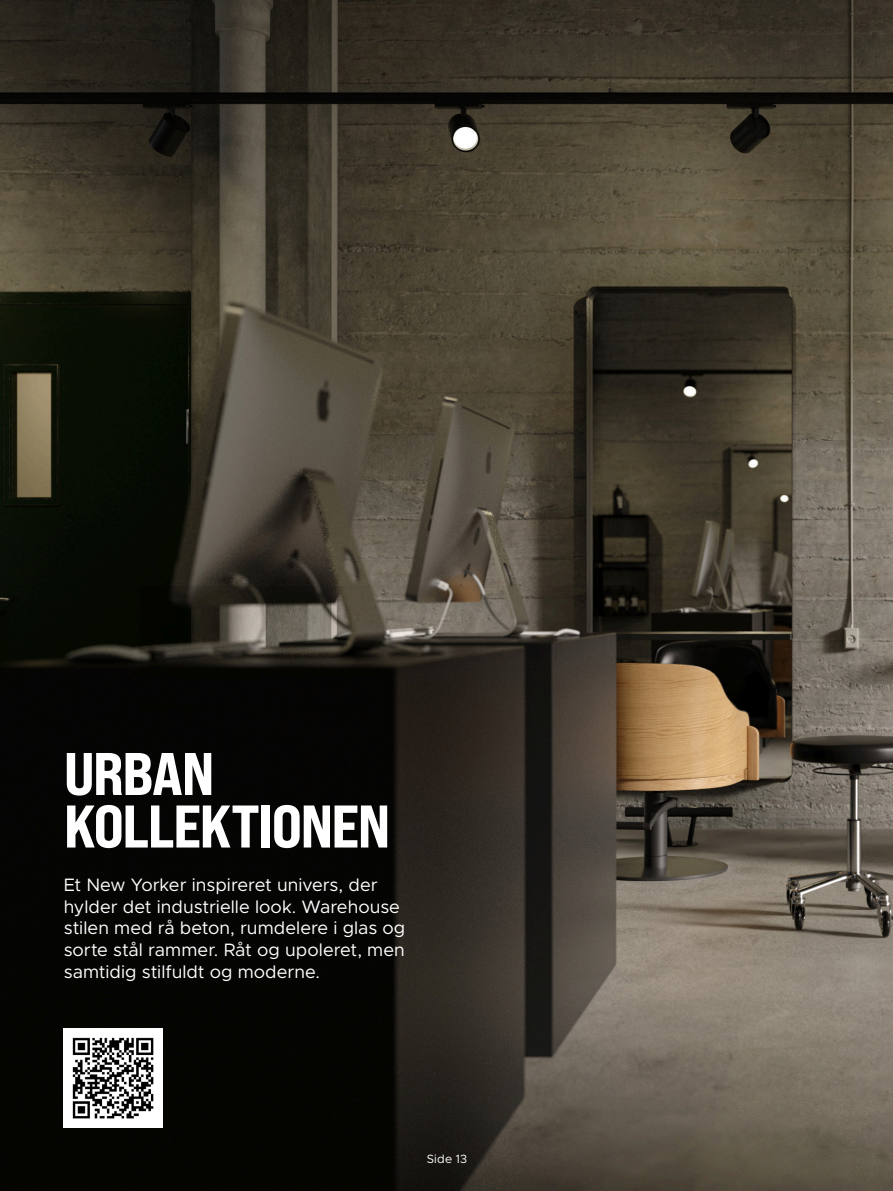
<style>
.page{position:relative;width:893px;height:1191px;background:#fff}
.page>*{position:absolute;margin:0;border:0;box-sizing:border-box;transform-origin:0 0}
.t1{font:60px "Bebas Neue Pro Exp Eb";letter-spacing:-.03em;color:#fff}
.t2{font:18px/21.6px "Metropolis";color:#fff}
.t3{font:12px "Metropolis";letter-spacing:.02em;color:#fff}
</style>
<div class="page">
<img style="left:0;top:0;width:893px;height:1191px">
<img style="left:64px;top:1028px;width:98px;height:99px">
<div style="left:139px;top:1111px;width:16px;height:9px;background:#fff"></div>
<p class="t1" style="left:64px;top:736px;width:152px">URBAN</p>
<p class="t1" style="left:64px;top:789px;width:328px">KOLLEKTIONEN</p>
<p class="t2" style="left:64px;top:874px;width:343px">Et New Yorker inspireret univers, der hylder det industrielle look. Warehouse stilen med rå beton, rumdelere i glas og sorte stål rammer. Råt og upoleret, men samtidig stilfuldt og moderne.</p>
<p class="t3" style="left:427px;top:1151px;width:42px">Side 13</p>
</div>
